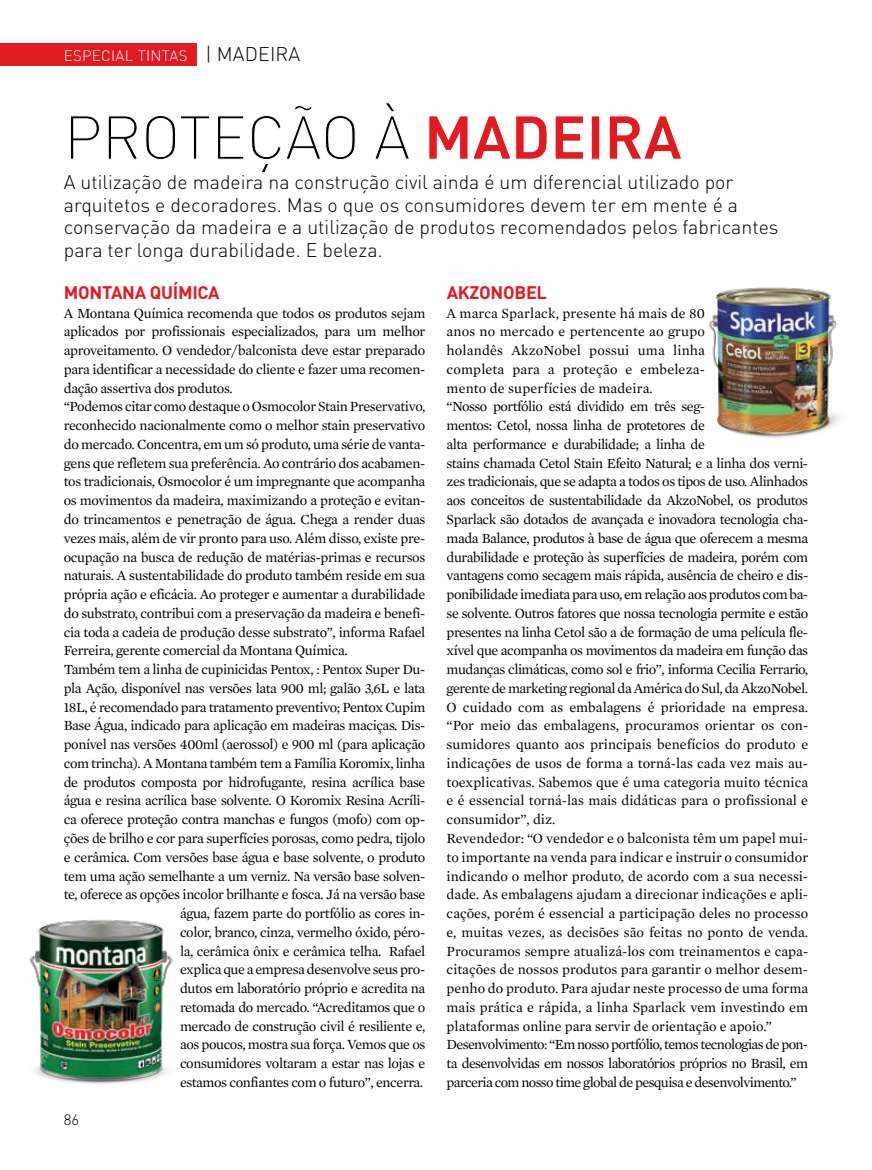
<style>
.page{position:relative;width:872px;height:1170px;background:#fff}
.page>*{position:absolute;margin:0;border:0;box-sizing:border-box;transform-origin:0 0}
.t1{font:300 60.75px "DIN Pro";letter-spacing:-.01em;color:#000}
.t2{font:300 19.5px/22.5px "DIN Pro";color:#000}
.t3{font:700 18px "DIN Pro";letter-spacing:-.015em;color:#e11b22}
.t4{font:300 15px "DIN Pro";letter-spacing:.02em;color:#fff}
.t5{font:300 15px "DIN Pro";color:#000}
.t6{font:14.25px "Mercury Text G1";letter-spacing:-.03em;color:#000}
.t7{font:14.25px/18.8px "Mercury Text G1";letter-spacing:-.01em;color:#000}
.s1{font-weight:700;color:#e11b22}
</style>
<div class="page">
<div style="left:0;top:43px;width:197px;height:22px;background:#e11b22"></div>
<img style="left:29px;top:919px;width:144px;height:165px">
<img style="left:709px;top:287px;width:131px;height:151px">
<p class="t4" style="left:64px;top:45px;width:125px">ESPECIAL TINTAS</p>
<h2 class="t2" style="left:205px;top:41px;width:96px">| MADEIRA</h2>
<h1 class="t1" style="left:64px;top:96px;width:620px">PROTEÇÃO À <span class="s1">MADEIRA</span></h1>
<p class="t2" style="left:64px;top:170px;width:716px">A utilização de madeira na construção civil ainda é um diferencial utilizado por arquitetos e decoradores. Mas o que os consumidores devem ter em mente é a conservação da madeira e a utilização de produtos recomendados pelos fabricantes para ter longa durabilidade. E beleza.</p>
<p class="t3" style="left:64px;top:280px;width:157px">MONTANA QUÍMICA</p>
<p class="t6" style="left:64px;top:304px;width:363px">A Montana Química recomenda que todos os produtos sejam</p>
<p class="t6" style="left:64px;top:323px;width:363px">aplicados por profissionais especializados, para um melhor</p>
<p class="t6" style="left:64px;top:342px;width:363px">aproveitamento. O vendedor/balconista deve estar preparado</p>
<p class="t6" style="left:64px;top:360px;width:363px">para identificar a necessidade do cliente e fazer uma recomen-</p>
<p class="t6" style="left:64px;top:379px;width:170px">dação assertiva dos produtos.</p>
<p class="t6" style="left:64px;top:398px;width:363px">“Podemos citar como destaque o Osmocolor Stain Preservativo,</p>
<p class="t6" style="left:64px;top:417px;width:363px">reconhecido nacionalmente como o melhor stain preservativo</p>
<p class="t6" style="left:64px;top:436px;width:363px">do mercado. Concentra, em um só produto, uma série de vanta-</p>
<p class="t6" style="left:64px;top:454px;width:363px">gens que refletem sua preferência. Ao contrário dos acabamen-</p>
<p class="t6" style="left:64px;top:473px;width:363px">tos tradicionais, Osmocolor é um impregnante que acompanha</p>
<p class="t6" style="left:64px;top:492px;width:363px">os movimentos da madeira, maximizando a proteção e evitan-</p>
<p class="t6" style="left:64px;top:511px;width:363px">do trincamentos e penetração de água. Chega a render duas</p>
<p class="t6" style="left:64px;top:529px;width:363px">vezes mais, além de vir pronto para uso. Além disso, existe pre-</p>
<p class="t6" style="left:64px;top:548px;width:363px">ocupação na busca de redução de matérias-primas e recursos</p>
<p class="t6" style="left:64px;top:567px;width:363px">naturais. A sustentabilidade do produto também reside em sua</p>
<p class="t6" style="left:64px;top:586px;width:363px">própria ação e eficácia. Ao proteger e aumentar a durabilidade</p>
<p class="t6" style="left:64px;top:604px;width:363px">do substrato, contribui com a preservação da madeira e benefi-</p>
<p class="t6" style="left:64px;top:623px;width:363px">cia toda a cadeia de produção desse substrato”, informa Rafael</p>
<p class="t6" style="left:64px;top:642px;width:285px">Ferreira, gerente comercial da Montana Química.</p>
<p class="t6" style="left:64px;top:661px;width:363px">Também tem a linha de cupinicidas Pentox, : Pentox Super Du-</p>
<p class="t6" style="left:64px;top:679px;width:363px">pla Ação, disponível nas versões lata 900 ml; galão 3,6L e lata</p>
<p class="t6" style="left:64px;top:698px;width:363px">18L, é recomendado para tratamento preventivo; Pentox Cupim</p>
<p class="t6" style="left:64px;top:717px;width:363px">Base Água, indicado para aplicação em madeiras maciças. Dis-</p>
<p class="t6" style="left:64px;top:736px;width:363px">ponível nas versões 400ml (aerossol) e 900 ml (para aplicação</p>
<p class="t6" style="left:64px;top:754px;width:363px">com trincha). A Montana também tem a Família Koromix, linha</p>
<p class="t6" style="left:64px;top:773px;width:363px">de produtos composta por hidrofugante, resina acrílica base</p>
<p class="t6" style="left:64px;top:792px;width:363px">água e resina acrílica base solvente. O Koromix Resina Acríli-</p>
<p class="t6" style="left:64px;top:811px;width:363px">ca oferece proteção contra manchas e fungos (mofo) com op-</p>
<p class="t6" style="left:64px;top:829px;width:363px">ções de brilho e cor para superfícies porosas, como pedra, tijolo</p>
<p class="t6" style="left:64px;top:848px;width:363px">e cerâmica. Com versões base água e base solvente, o produto</p>
<p class="t6" style="left:64px;top:867px;width:363px">tem uma ação semelhante a um verniz. Na versão base solven-</p>
<p class="t6" style="left:64px;top:886px;width:363px">te, oferece as opções incolor brilhante e fosca. Já na versão base</p>
<p class="t6" style="left:180px;top:904px;width:247px">água, fazem parte do portfólio as cores in-</p>
<p class="t6" style="left:180px;top:923px;width:247px">color, branco, cinza, vermelho óxido, péro-</p>
<p class="t6" style="left:180px;top:942px;width:247px">la, cerâmica ônix e cerâmica telha. Rafael</p>
<p class="t6" style="left:180px;top:961px;width:247px">explica que a empresa desenvolve seus pro-</p>
<p class="t6" style="left:180px;top:979px;width:247px">dutos em laboratório próprio e acredita na</p>
<p class="t6" style="left:180px;top:998px;width:247px">retomada do mercado. “Acreditamos que o</p>
<p class="t6" style="left:180px;top:1017px;width:247px">mercado de construção civil é resiliente e,</p>
<p class="t6" style="left:180px;top:1036px;width:247px">aos poucos, mostra sua força. Vemos que os</p>
<p class="t6" style="left:180px;top:1054px;width:247px">consumidores voltaram a estar nas lojas e</p>
<p class="t6" style="left:180px;top:1073px;width:245px">estamos confiantes com o futuro”, encerra.</p>
<p class="t5" style="left:64px;top:1109px;width:17px">86</p>
<p class="t3" style="left:447px;top:280px;width:102px">AKZONOBEL</p>
<p class="t7" style="left:446px;top:303px;width:363px">A marca Sparlack, presente há mais de 80<br>anos no mercado e pertencente ao grupo<br>holandês AkzoNobel possui uma linha<br>completa para a proteção e embeleza-<br>mento de superfícies de madeira.<br>“Nosso portfólio está dividido em três seg-<br>mentos: Cetol, nossa linha de protetores de<br>alta performance e durabilidade; a linha de<br>stains chamada Cetol Stain Efeito Natural; e a linha dos verni&shy;zes tradicionais, que se adapta a todos os tipos de uso. Alinhados aos conceitos de sustentabilidade da AkzoNobel, os produtos Sparlack são dotados de avançada e inovadora tecnologia cha&shy;mada Balance, produtos à base de água que oferecem a mesma durabilidade e proteção às superfícies de madeira, porém com vantagens como secagem mais rápida, ausência de cheiro e dis&shy;ponibilidade imediata para uso, em relação aos produtos com ba&shy;se solvente. Outros fatores que nossa tecnologia permite e estão presentes na linha Cetol são a de formação de uma película fle&shy;xível que acompanha os movimentos da madeira em função das mudanças climáticas, como sol e frio”, informa Cecilia Ferrario, gerente de marketing regional da América do Sul, da AkzoNobel.<br>O cuidado com as embalagens é prioridade na empresa. “Por meio das embalagens, procuramos orientar os con&shy;sumidores quanto aos principais benefícios do produto e indicações de usos de forma a torná-las cada vez mais au&shy;toexplicativas. Sabemos que é uma categoria muito técnica e é essencial torná-las mais didáticas para o profissional e consumidor”, diz.<br>Revendedor: “O vendedor e o balconista têm um papel mui&shy;to importante na venda para indicar e instruir o consumidor indicando o melhor produto, de acordo com a sua necessi&shy;dade. As embalagens ajudam a direcionar indicações e apli&shy;cações, porém é essencial a participação deles no processo e, muitas vezes, as decisões são feitas no ponto de venda.<br>Procuramos sempre atualizá-los com treinamentos e capa&shy;citações de nossos produtos para garantir o melhor desem&shy;penho do produto. Para ajudar neste processo de uma forma mais prática e rápida, a linha Sparlack vem investindo em plataformas online para servir de orientação e apoio.” Desenvolvimento: “Em nosso portfólio, temos tecnologias de pon&shy;ta desenvolvidas em nossos laboratórios próprios no Brasil, em parceria com nosso time global de pesquisa e desenvolvimento.”</p>
</div>
